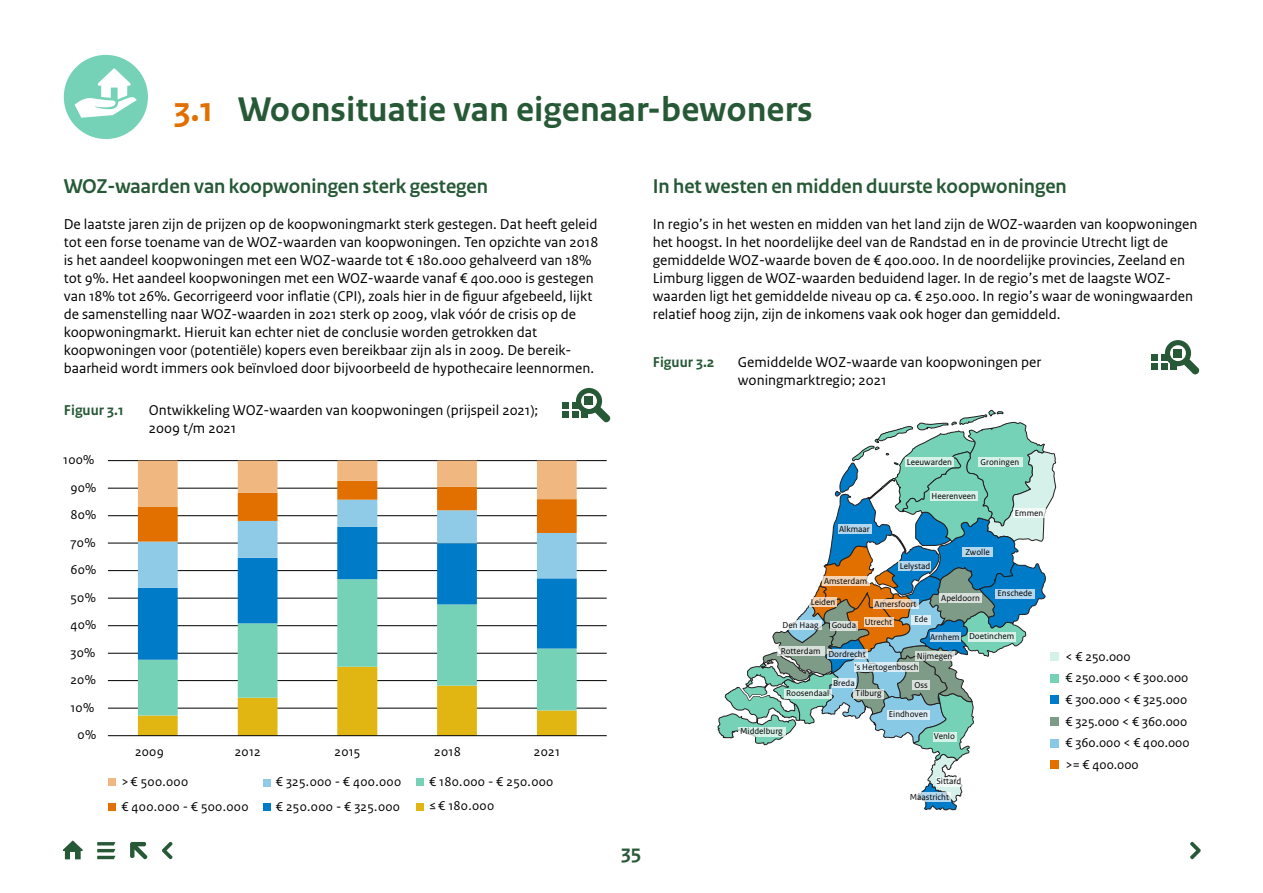
<style>
.page{position:relative;width:1263px;height:893px;background:#fff}
.page>*{position:absolute;margin:0;border:0;box-sizing:border-box;transform-origin:0 0}
.t1{font:700 36px "Rijksoverheid Sans Text";color:#275937}
.t2{font:700 21px "Rijksoverheid Sans Heading";color:#275937}
.t3{font:700 21px "Rijksoverheid Sans Text";color:#275937}
.t4{font:15px/18px "Rijksoverheid Sans Text";color:#000}
.t5{font:700 15px "Rijksoverheid Sans Text";color:#275937}
.t6{font:13.5px/21.8px "Rijksoverheid Sans Text";letter-spacing:.02em;color:#000}
.t7{font:9px/15.8px "Rijksoverheid Sans Text";color:#000}
.s1{color:#e17000}
</style>
<div class="page">
<svg style="left:563px;top:388px;width:47px;height:35px"></svg>
<svg style="left:1152px;top:340px;width:47px;height:35px"></svg>
<hr style="left:108px;top:460px;width:499px;height:1px;background:#000">
<hr style="left:108px;top:488px;width:499px;height:1px;background:#000">
<hr style="left:108px;top:515px;width:499px;height:1px;background:#000">
<hr style="left:108px;top:543px;width:499px;height:1px;background:#000">
<hr style="left:108px;top:570px;width:499px;height:1px;background:#000">
<hr style="left:108px;top:598px;width:499px;height:1px;background:#000">
<hr style="left:108px;top:625px;width:499px;height:1px;background:#000">
<hr style="left:108px;top:653px;width:499px;height:1px;background:#000">
<hr style="left:108px;top:680px;width:499px;height:1px;background:#000">
<hr style="left:108px;top:708px;width:499px;height:1px;background:#000">
<svg style="left:138px;top:715px;width:439px;height:20px"></svg>
<svg style="left:138px;top:660px;width:439px;height:55px"></svg>
<svg style="left:138px;top:588px;width:439px;height:72px"></svg>
<svg style="left:138px;top:461px;width:439px;height:127px"></svg>
<hr style="left:108px;top:735px;width:499px;height:1px;background:#000">
<div style="left:109px;top:779px;width:7px;height:7px;background:#f0b880"></div>
<div style="left:109px;top:803px;width:7px;height:8px;background:#e17000"></div>
<div style="left:263px;top:779px;width:7px;height:7px;background:#8fcae7"></div>
<div style="left:263px;top:804px;width:7px;height:7px;background:#007bc7"></div>
<div style="left:416px;top:778px;width:7px;height:8px;background:#76d2b6"></div>
<div style="left:416px;top:803px;width:7px;height:7px;background:#e1b612"></div>
<div style="left:64px;top:55px;width:84px;height:84px;background:#76d2b6;border-radius:50%"></div>
<svg style="left:75px;top:68px;width:62px;height:50px"></svg>
<svg style="left:162px;top:841px;width:11px;height:18px"></svg>
<svg style="left:1190px;top:841px;width:11px;height:18px"></svg>
<svg style="left:97px;top:842px;width:18px;height:17px"></svg>
<svg style="left:130px;top:842px;width:18px;height:18px"></svg>
<svg style="left:63px;top:840px;width:20px;height:20px"></svg>
<div style="left:1050px;top:761px;width:9px;height:8px;background:#e17000"></div>
<div style="left:1050px;top:739px;width:9px;height:8px;background:#88cae6"></div>
<div style="left:1050px;top:717px;width:9px;height:9px;background:#7d9b87"></div>
<div style="left:1050px;top:652px;width:9px;height:9px;background:#d6f1e9"></div>
<div style="left:1050px;top:674px;width:9px;height:8px;background:#76d2b6"></div>
<div style="left:1050px;top:696px;width:9px;height:8px;background:#007bc7"></div>
<svg style="left:717px;top:410px;width:340px;height:401px"></svg>
<h1 class="t1" style="left:174px;top:89px;width:640px"><span class="s1">3.1</span> Woonsituatie van eigenaar-bewoners</h1>
<h2 class="t2" style="left:64px;top:174px;width:426px">WOZ-waarden van koopwoningen sterk gestegen</h2>
<p class="t4" style="left:64px;top:215px;width:536px">De laatste jaren zijn de prijzen op de koopwoningmarkt sterk gestegen. Dat heeft geleid tot een forse toename van de WOZ-waarden van koopwoningen. Ten opzichte van 2018 is het aandeel koopwoningen met een WOZ-waarde tot € 180.000 gehalveerd van 18% tot 9%. Het aandeel koopwoningen met een WOZ-waarde vanaf € 400.000 is gestegen van 18% tot 26%. Gecorrigeerd voor inflatie (CPI), zoals hier in de figuur afgebeeld, lijkt de samenstelling naar WOZ-waarden in 2021 sterk op 2009, vlak vóór de crisis op de koopwoningmarkt. Hieruit kan echter niet de conclusie worden getrokken dat koopwoningen voor (potentiële) kopers even bereikbaar zijn als in 2009. De bereik&shy;baarheid wordt immers ook beïnvloed door bijvoorbeeld de hypothecaire leennormen.</p>
<p class="t5" style="left:64px;top:402px;width:61px">Figuur 3.1</p>
<p class="t4" style="left:149px;top:401px;width:391px">Ontwikkeling WOZ-waarden van koopwoningen (prijspeil 2021);<br>2009 t/m 2021</p>
<p class="t6" style="left:63px;top:449px;width:33px">100%</p>
<p class="t6" style="left:70px;top:477px;width:28px">90%</p>
<p class="t6" style="left:70px;top:495px;width:28px">80%</p>
<p class="t6" style="left:70px;top:504px;width:28px">80%</p>
<p class="t6" style="left:70px;top:532px;width:27px">70%</p>
<p class="t6" style="left:70px;top:550px;width:28px">60%</p>
<p class="t6" style="left:70px;top:559px;width:28px">60%</p>
<p class="t6" style="left:70px;top:587px;width:27px">50%</p>
<p class="t6" style="left:70px;top:614px;width:27px">40%</p>
<p class="t6" style="left:70px;top:642px;width:26px">30%</p>
<p class="t6" style="left:70px;top:669px;width:27px">20%</p>
<p class="t6" style="left:70px;top:697px;width:25px">10%</p>
<p class="t6" style="left:78px;top:715px;width:20px">0%</p>
<p class="t6" style="left:78px;top:724px;width:20px">0%</p>
<p class="t6" style="left:135px;top:741px;width:30px">2009</p>
<p class="t6" style="left:235px;top:741px;width:28px">2012</p>
<p class="t6" style="left:334px;top:741px;width:28px">2015</p>
<p class="t6" style="left:434px;top:741px;width:28px">2018</p>
<p class="t6" style="left:534px;top:741px;width:28px">2021</p>
<p class="t6" style="left:122px;top:769px;width:128px;line-height:24.8px">&gt; € 500.000<br>€ 400.000 - € 500.000</p>
<p class="t6" style="left:276px;top:769px;width:127px;line-height:24.8px">€ 325.000 - € 400.000 € 250.000 - € 325.000</p>
<p class="t6" style="left:429px;top:769px;width:126px;line-height:24.8px">€ 180.000 - € 250.000 ≤ € 180.000</p>
<h2 class="t2" style="left:653px;top:174px;width:416px">In het westen en midden duurste koopwoningen</h2>
<p class="t4" style="left:653px;top:215px;width:546px">In regio’s in het westen en midden van het land zijn de WOZ-waarden van koopwoningen het hoogst. In het noordelijke deel van de Randstad en in de provincie Utrecht ligt de gemiddelde WOZ-waarde boven de € 400.000. In de noordelijke provincies, Zeeland en Limburg liggen de WOZ-waarden beduidend lager. In de regio’s met de laagste WOZ&shy;waarden ligt het gemiddelde niveau op ca. € 250.000. In regio’s waar de woningwaarden relatief hoog zijn, zijn de inkomens vaak ook hoger dan gemiddeld.</p>
<p class="t5" style="left:653px;top:354px;width:63px">Figuur 3.2</p>
<p class="t4" style="left:738px;top:354px;width:305px">Gemiddelde WOZ-waarde van koopwoningen per woningmarktregio; 2021</p>
<h2 class="t3" style="left:621px;top:840px;width:22px">35</h2>
<p class="t7" style="left:907px;top:454px;width:47px">Leeuwarden</p>
<p class="t7" style="left:980px;top:454px;width:40px">Groningen</p>
<p class="t7" style="left:932px;top:488px;width:46px">Heerenveen</p>
<p class="t7" style="left:839px;top:521px;width:32px">Alkmaar</p>
<p class="t7" style="left:824px;top:573px;width:45px">Amsterdam</p>
<p class="t7" style="left:900px;top:558px;width:32px">Lelystad</p>
<p class="t7" style="left:965px;top:544px;width:26px">Zwolle</p>
<p class="t7" style="left:1015px;top:505px;width:30px">Emmen</p>
<p class="t7" style="left:811px;top:594px;width:26px">Leiden</p>
<p class="t7" style="left:783px;top:617px;width:37px">Den Haag</p>
<p class="t7" style="left:832px;top:618px;width:26px">Gouda</p>
<p class="t7" style="left:997px;top:586px;width:36px">Enschede</p>
<p class="t7" style="left:969px;top:629px;width:47px">Doetinchem</p>
<p class="t7" style="left:941px;top:590px;width:40px">Apeldoorn</p>
<p class="t7" style="left:914px;top:596px;width:15px;text-indent:-40px">Amersfoort<br>Ede</p>
<p class="t7" style="left:865px;top:614px;width:29px">Utrecht</p>
<p class="t7" style="left:930px;top:629px;width:31px">Arnhem</p>
<p class="t7" style="left:781px;top:643px;width:41px">Ro-erdam</p>
<p class="t7" style="left:828px;top:646px;width:39px">Dordrecht</p>
<p class="t7" style="left:917px;top:648px;width:37px">Nijmegen</p>
<p class="t7" style="left:854px;top:659px;width:66px">‘s Hertogenbosch</p>
<p class="t7" style="left:833px;top:675px;width:23px">Breda</p>
<p class="t7" style="left:914px;top:677px;width:15px">Oss</p>
<p class="t7" style="left:786px;top:686px;width:45px">Roosendaal</p>
<p class="t7" style="left:740px;top:724px;width:44px">Middelburg</p>
<p class="t7" style="left:856px;top:686px;width:27px">Tilburg</p>
<p class="t7" style="left:889px;top:707px;width:41px">Eindhoven</p>
<p class="t7" style="left:934px;top:729px;width:22px">Venlo</p>
<p class="t7" style="left:936px;top:774px;width:26px">Si-ard</p>
<p class="t7" style="left:910px;top:789px;width:41px">Maastricht</p>
<p class="t6" style="left:1065px;top:645px;width:125px">&lt; € 250.000<br>€ 250.000 &lt; € 300.000 € 300.000 &lt; € 325.000 € 325.000 &lt; € 360.000 € 360.000 &lt; € 400.000 &gt;= € 400.000</p>
</div>
